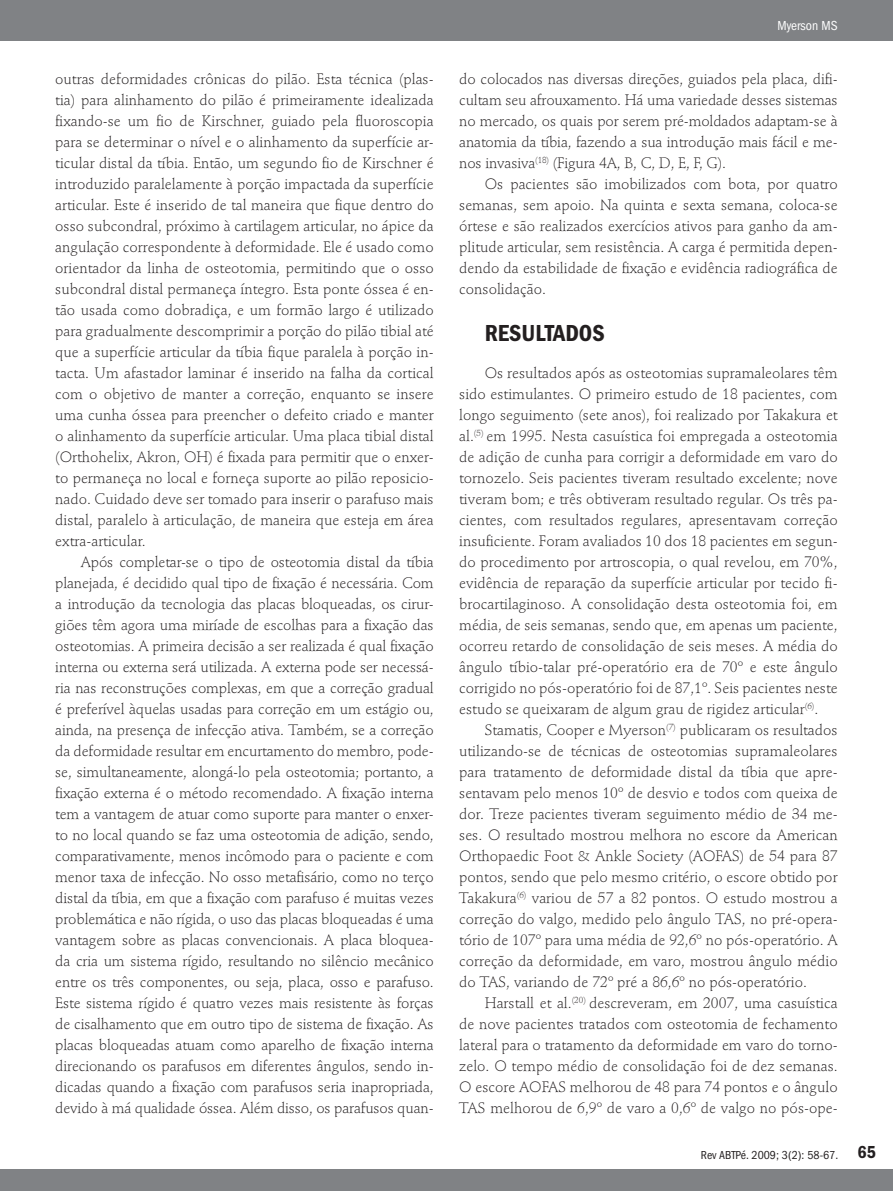
<style>
.page{position:relative;width:893px;height:1191px;background:#fff}
.page>*{position:absolute;margin:0;border:0;box-sizing:border-box;transform-origin:0 0}
._05_1_Sub1{font:24px "ITC Franklin Gothic Std Dm Cd";color:#231f20}
.t1{font:18px "ITC Franklin Gothic Std Dm Cd";color:#231f20}
._05_0_Texto_txt{font:300 15px/21px "Stempel Schneidler Std";color:#231f20;text-align:justify}
.t2{font:condensed 13.5px "ITC Franklin Gothic Std";color:#fff}
.t3{font:condensed 12px "ITC Franklin Gothic Std";color:#231f20}
</style>
<div class="page">
<div style="left:0;top:1169px;width:893px;height:22px;background:#808285"></div>
<div style="left:0;top:0;width:893px;height:40px;background:#808285"></div>
<p class="_05_0_Texto_txt" style="left:55px;top:68px;width:380px">outras deformidades crônicas do pilão. Esta técnica (plas&shy;tia) para alinhamento do pilão é primeiramente idealizada fixando-se um fio de Kirschner, guiado pela fluoroscopia para se determinar o nível e o alinhamento da superfície ar&shy;ticular distal da tíbia. Então, um segundo fio de Kirschner é introduzido paralelamente à porção impactada da superfície articular. Este é inserido de tal maneira que fique dentro do osso subcondral, próximo à cartilagem articular, no ápice da angulação correspondente à deformidade. Ele é usado como orientador da linha de osteotomia, permitindo que o osso subcondral distal permaneça íntegro. Esta ponte óssea é en&shy;tão usada como dobradiça, e um formão largo é utilizado para gradualmente descomprimir a porção do pilão tibial até que a superfície articular da tíbia fique paralela à porção in&shy;tacta. Um afastador laminar é inserido na falha da cortical com o objetivo de manter a correção, enquanto se insere uma cunha óssea para preencher o defeito criado e manter o alinhamento da superfície articular. Uma placa tibial distal (Orthohelix, Akron, OH) é fixada para permitir que o enxer&shy;to permaneça no local e forneça suporte ao pilão reposicio&shy;nado. Cuidado deve ser tomado para inserir o parafuso mais distal, paralelo à articulação, de maneira que esteja em área extra-articular.</p>
<p class="_05_0_Texto_txt" style="left:55px;top:551px;width:380px;text-indent:26px">Após completar-se o tipo de osteotomia distal da tíbia planejada, é decidido qual tipo de fixação é necessária. Com a introdução da tecnologia das placas bloqueadas, os cirur&shy;giões têm agora uma miríade de escolhas para a fixação das osteotomias. A primeira decisão a ser realizada é qual fixação interna ou externa será utilizada. A externa pode ser necessá&shy;ria nas reconstruções complexas, em que a correção gradual é preferível àquelas usadas para correção em um estágio ou, ainda, na presença de infecção ativa. Também, se a correção da deformidade resultar em encurtamento do membro, pode&shy;se, simultaneamente, alongá-lo pela osteotomia; portanto, a fixação externa é o método recomendado. A fixação interna tem a vantagem de atuar como suporte para manter o enxer&shy;to no local quando se faz uma osteotomia de adição, sendo, comparativamente, menos incômodo para o paciente e com menor taxa de infecção. No osso metafisário, como no terço distal da tíbia, em que a fixação com parafuso é muitas vezes problemática e não rígida, o uso das placas bloqueadas é uma vantagem sobre as placas convencionais. A placa bloquea&shy;da cria um sistema rígido, resultando no silêncio mecânico entre os três componentes, ou seja, placa, osso e parafuso.<br>Este sistema rígido é quatro vezes mais resistente às forças de cisalhamento que em outro tipo de sistema de fixação. As placas bloqueadas atuam como aparelho de fixação interna direcionando os parafusos em diferentes ângulos, sendo in&shy;dicadas quando a fixação com parafusos seria inapropriada, devido à má qualidade óssea. Além disso, os parafusos quan-</p>
<p class="t2" style="left:777px;top:18px;width:62px">Myerson MS</p>
<p class="_05_0_Texto_txt" style="left:459px;top:68px;width:380px">do colocados nas diversas direções, guiados pela placa, difi&shy;cultam seu afrouxamento. Há uma variedade desses sistemas no mercado, os quais por serem pré-moldados adaptam-se à anatomia da tíbia, fazendo a sua introdução mais fácil e me&shy;nos invasiva<sup>(18)</sup> (Figura 4A, B, C, D, E, F, G).</p>
<p class="_05_0_Texto_txt" style="left:459px;top:173px;width:380px;text-indent:26px">Os pacientes são imobilizados com bota, por quatro semanas, sem apoio. Na quinta e sexta semana, coloca-se órtese e são realizados exercícios ativos para ganho da am&shy;plitude articular, sem resistência. A carga é permitida depen&shy;dendo da estabilidade de fixação e evidência radiográfica de consolidação.</p>
<p class="_05_1_Sub1" style="left:485px;top:319px;width:121px">RESULTADOS</p>
<p class="_05_0_Texto_txt" style="left:459px;top:362px;width:380px;text-indent:26px">Os resultados após as osteotomias supramaleolares têm sido estimulantes. O primeiro estudo de 18 pacientes, com longo seguimento (sete anos), foi realizado por Takakura et al.<sup>(5)</sup> em 1995. Nesta casuística foi empregada a osteotomia de adição de cunha para corrigir a deformidade em varo do tornozelo. Seis pacientes tiveram resultado excelente; nove tiveram bom; e três obtiveram resultado regular. Os três pa&shy;cientes, com resultados regulares, apresentavam correção insuficiente. Foram avaliados 10 dos 18 pacientes em segun&shy;do procedimento por artroscopia, o qual revelou, em 70%, evidência de reparação da superfície articular por tecido fi&shy;brocartilaginoso. A consolidação desta osteotomia foi, em média, de seis semanas, sendo que, em apenas um paciente, ocorreu retardo de consolidação de seis meses. A média do ângulo tíbio-talar pré-operatório era de 70º e este ângulo corrigido no pós-operatório foi de 87,1º. Seis pacientes neste estudo se queixaram de algum grau de rigidez articular<sup>(6)</sup>.</p>
<p class="_05_0_Texto_txt" style="left:459px;top:719px;width:380px;text-indent:26px">Stamatis, Cooper e Myerson<sup>(7)</sup> publicaram os resultados utilizando-se de técnicas de osteotomias supramaleolares para tratamento de deformidade distal da tíbia que apre&shy;sentavam pelo menos 10º de desvio e todos com queixa de dor. Treze pacientes tiveram seguimento médio de 34 me&shy;ses. O resultado mostrou melhora no escore da American Orthopaedic Foot &amp; Ankle Society (AOFAS) de 54 para 87 pontos, sendo que pelo mesmo critério, o escore obtido por Takakura<sup>(6)</sup> variou de 57 a 82 pontos. O estudo mostrou a correção do valgo, medido pelo ângulo TAS, no pré-opera&shy;tório de 107º para uma média de 92,6º no pós-operatório. A correção da deformidade, em varo, mostrou ângulo médio do TAS, variando de 72º pré a 86,6º no pós-operatório.</p>
<p class="_05_0_Texto_txt" style="left:459px;top:992px;width:380px;text-indent:26px">Harstall et al.<sup>(20)</sup> descreveram, em 2007, uma casuística de nove pacientes tratados com osteotomia de fechamento lateral para o tratamento da deformidade em varo do torno&shy;zelo. O tempo médio de consolidação foi de dez semanas.<br>O escore AOFAS melhorou de 48 para 74 pontos e o ângulo TAS melhorou de 6,9º de varo a 0,6º de valgo no pós-ope-</p>
<p class="t3" style="left:701px;top:1148px;width:139px">Rev ABTPé. 2009; 3(2): 58-67.</p>
<p class="t1" style="left:857px;top:1142px;width:20px">65</p>
</div>
